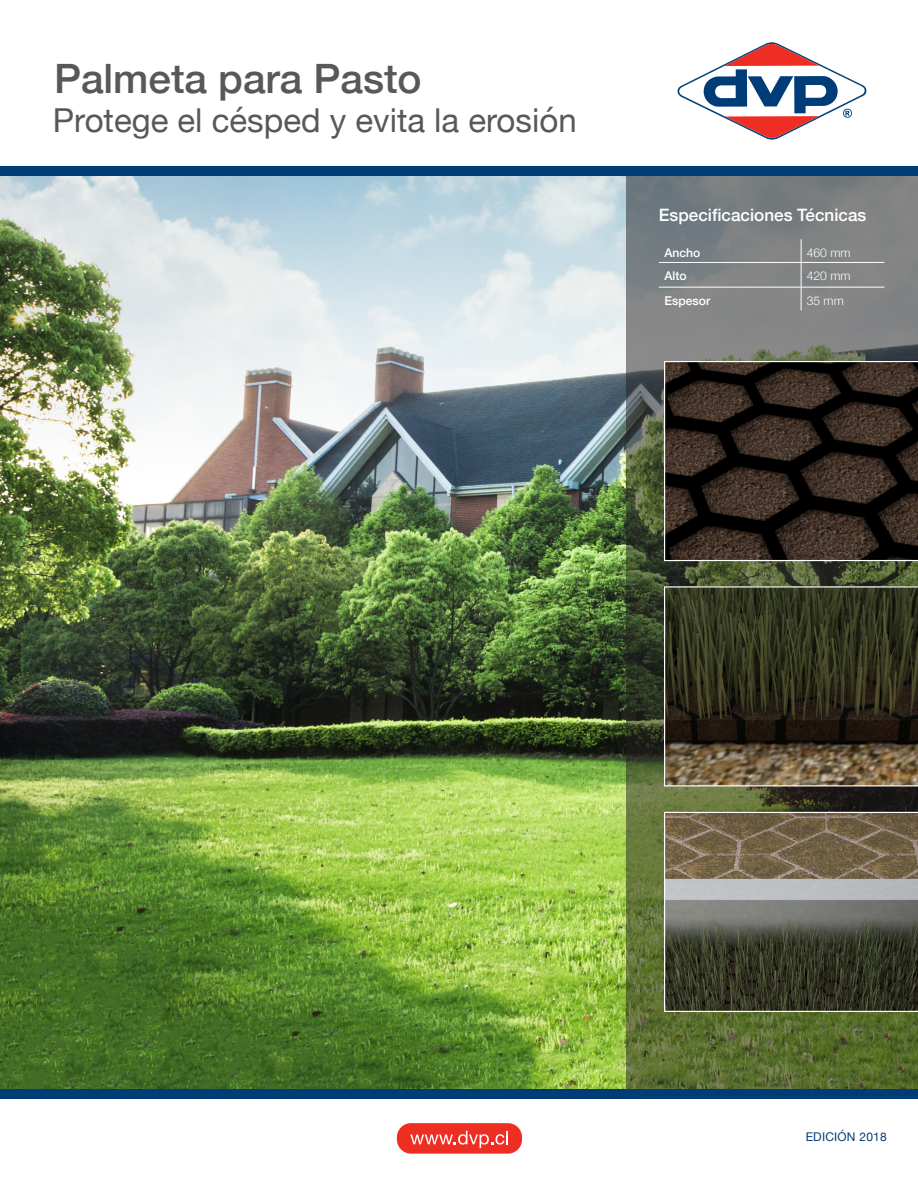
<style>
.page{position:relative;width:918px;height:1188px;background:#fff}
.page>*{position:absolute;margin:0;border:0;box-sizing:border-box;transform-origin:0 0}
.t1{font:500 40.5px "Helvetica Neue";color:#57585a}
.t2{font:33px "Helvetica Neue";color:#57585a}
.t3{font:500 17.1px "Helvetica Neue";color:#fff}
.t4{font:500 12.15px "Helvetica Neue";color:#fff}
.t5{font:300 12.15px "Helvetica Neue";color:#fff}
.t6{font:12px "Helvetica Neue";letter-spacing:.02em;color:#003d78}
</style>
<div class="page">
<img style="left:0;top:175px;width:626px;height:914px">
<svg style="left:677px;top:42px;width:190px;height:98px"></svg>
<svg style="left:626px;top:175px;width:292px;height:914px;background:#656e57"></svg>
<svg style="left:664px;top:361px;width:254px;height:200px;background:#2e251e"></svg>
<svg style="left:664px;top:586px;width:254px;height:200px;background:#3e3a27"></svg>
<svg style="left:664px;top:812px;width:254px;height:200px;background:#656151"></svg>
<div style="left:397px;top:1123px;width:125px;height:31px;background:#ee2e22;border-radius:14px"></div>
<svg style="left:410px;top:1131px;width:98px;height:17px"></svg>
<div style="left:0;top:1089px;width:918px;height:10px;background:#003d78"></div>
<div style="left:0;top:166px;width:918px;height:9px;background:#003d78"></div>
<hr style="left:659px;top:262px;width:142px;height:1px;background:#fff">
<hr style="left:801px;top:262px;width:83px;height:1px;background:#fff">
<hr style="left:659px;top:287px;width:142px;height:1px;background:#fff">
<hr style="left:801px;top:287px;width:83px;height:1px;background:#fff">
<svg style="left:801px;top:239px;width:1px;height:71px"></svg>
<p class="t1" style="left:54px;top:47px;width:369px">Palmeta para Pasto</p>
<p class="t2" style="left:53px;top:96px;width:525px">Protege el césped y evita la erosión</p>
<p class="t3" style="left:659px;top:201px;width:209px">Especificaciones Técnicas</p>
<p class="t4" style="left:665px;top:243px;width:37px">Ancho</p>
<p class="t5" style="left:807px;top:243px;width:45px">460 mm</p>
<p class="t4" style="left:665px;top:266px;width:24px">Alto</p>
<p class="t5" style="left:807px;top:266px;width:45px">420 mm</p>
<p class="t4" style="left:665px;top:291px;width:47px">Espesor</p>
<p class="t5" style="left:807px;top:290px;width:39px">35 mm</p>
<p class="t6" style="left:806px;top:1128px;width:83px">EDICIÓN 2018</p>
</div>
